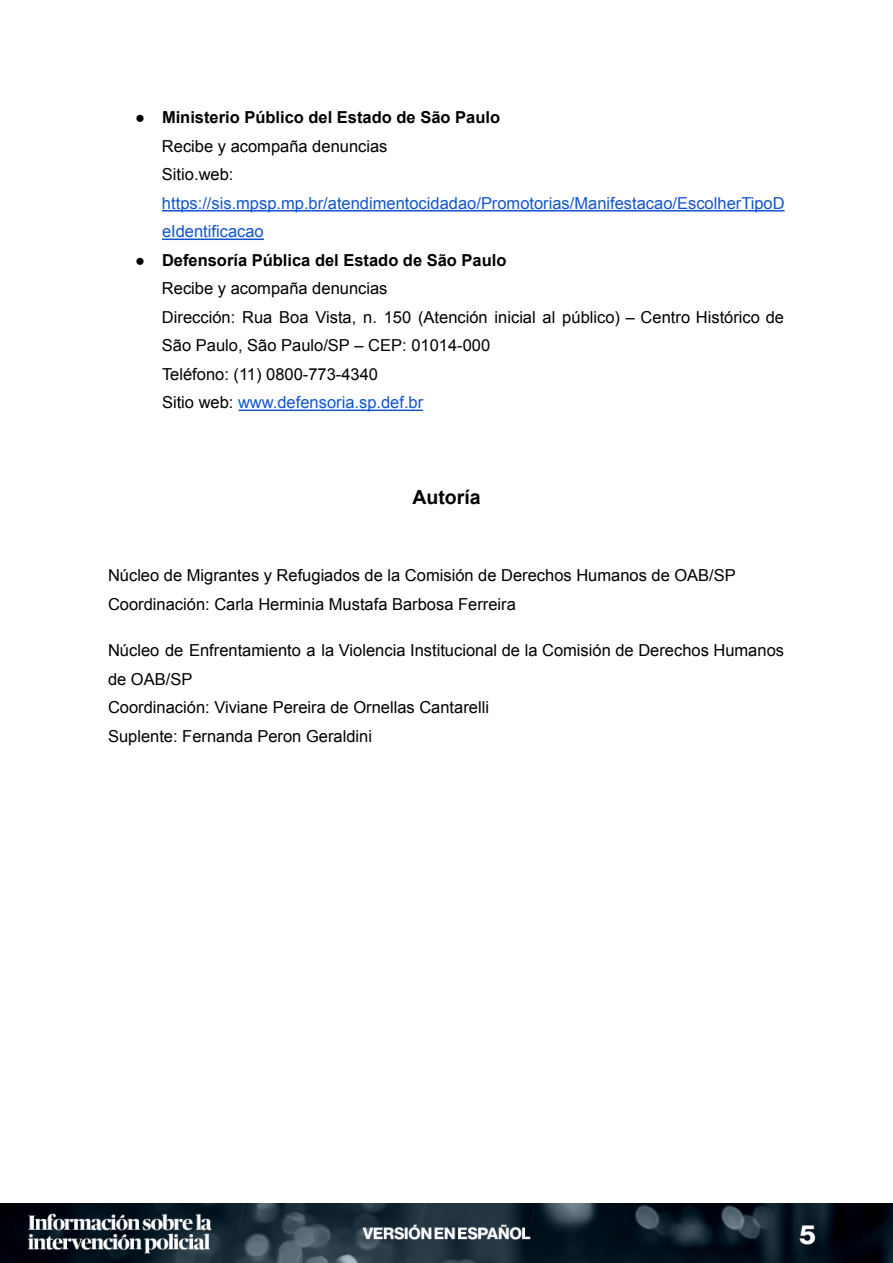
<style>
.page{position:relative;width:893px;height:1263px;background:#fff}
.page>*{position:absolute;margin:0;border:0;box-sizing:border-box;transform-origin:0 0}
.t1{font:27px "N Haas Grotesk DS Pro 75 Bd";color:#fff}
.t2{font:700 19.5px "Arial";color:#000}
.t3{font:16.5px/28.5px "Arial";color:#000}
.t4{font:16.5px/28.5px "Arial";color:#15c}
.t5{font:700 16.5px/28.5px "Arial";color:#000}
.s1{font-weight:400}
.s2{font-weight:700}
.s3{color:#15c}
</style>
<div class="page">
<hr style="left:162px;top:210px;width:622px;height:2px;background:#15c">
<hr style="left:162px;top:239px;width:102px;height:1px;background:#15c">
<hr style="left:238px;top:410px;width:185px;height:1px;background:#15c">
<img style="left:0;top:1203px;width:893px;height:60px">
<p class="t5" style="left:162px;top:104px;width:340px;text-indent:-27px"><span class="s1">●</span> Ministerio Público del Estado de São Paulo<br><span class="s1">Recibe y acompaña denuncias<br>Sitio.web:</span></p>
<p class="t4" style="left:162px;top:189px;width:624px">https://sis.mpsp.mp.br/atendimentocidadao/Promotorias/Manifestacao/EscolherTipoD eIdentificacao</p>
<p class="t3" style="left:162px;top:246px;width:624px;text-indent:-27px">● <span class="s2">Defensoría Pública del Estado de São Paulo<br></span>Recibe y acompaña denuncias<br>Dirección: Rua Boa Vista, n. 150 (Atención inicial al público) – Centro Histórico de São Paulo, São Paulo/SP – CEP: 01014-000<br>Teléfono: (11) 0800-773-4340<br>Sitio web: <span class="s3">www.defensoria.sp.def.br</span></p>
<p class="t2" style="left:412px;top:484px;width:70px">Autoría</p>
<p class="t3" style="left:108px;top:561px;width:629px">Núcleo de Migrantes y Refugiados de la Comisión de Derechos Humanos de OAB/SP<br>Coordinación: Carla Herminia Mustafa Barbosa Ferreira</p>
<p class="t3" style="left:108px;top:636px;width:678px">Núcleo de Enfrentamiento a la Violencia Institucional de la Comisión de Derechos Humanos de OAB/SP<br>Coordinación: Viviane Pereira de Ornellas Cantarelli<br>Suplente: Fernanda Peron Geraldini</p>
<h1 class="t1" style="left:799px;top:1218px;width:18px">5</h1>
</div>
